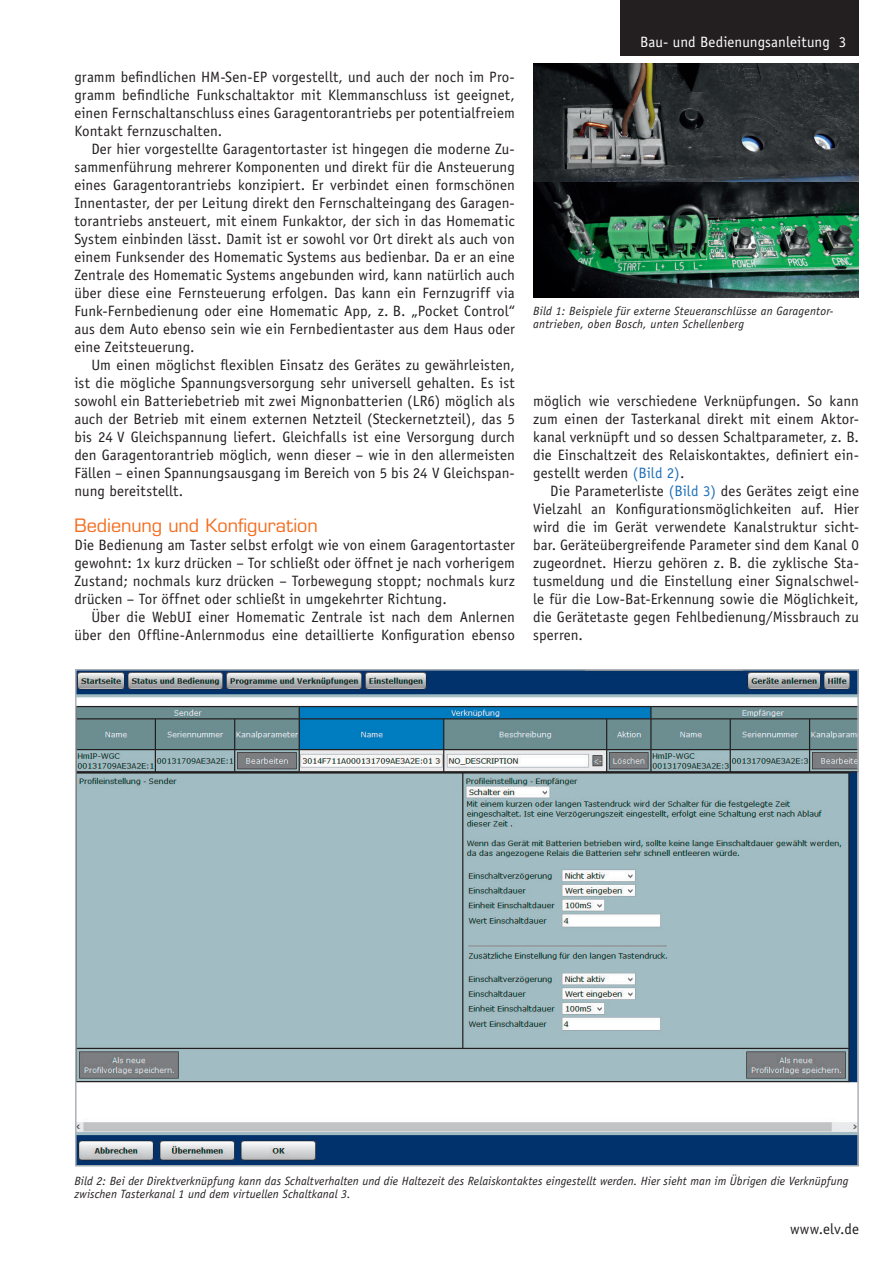
<style>
.page{position:relative;width:893px;height:1263px;background:#fff}
.page>*{position:absolute;margin:0;border:0;box-sizing:border-box;transform-origin:0 0}
.t1{font:18px "Eurostile";letter-spacing:-.005em;color:#f36e21}
.t2{font:15px/18px "Officina Sans";letter-spacing:.005em;color:#231f20;text-align:justify}
.t3{font:15px "Officina Sans";letter-spacing:.005em;color:#fff}
.t4{font:italic 12px/12.8px "Officina Sans";letter-spacing:.01em;color:#231f20}
.s1{color:#1f6fb8}
</style>
<div class="page">
<div style="left:621px;top:0;width:238px;height:55px;background:#231f20"></div>
<img style="left:533px;top:181px;width:326px;height:117px">
<img style="left:533px;top:64px;width:326px;height:117px">
<img style="left:78px;top:672px;width:778px;height:491px">
<p class="t2" style="left:74px;top:68px;width:442px">gramm befindlichen HM-Sen-EP vorgestellt, und auch der noch im Pro&shy;gramm befindliche Funkschaltaktor mit Klemmanschluss ist geeignet, einen Fernschaltanschluss eines Garagentorantriebs per potentialfreiem Kontakt fernzuschalten.</p>
<p class="t2" style="left:74px;top:140px;width:442px;text-indent:17px">Der hier vorgestellte Garagentortaster ist hingegen die moderne Zu&shy;sammenführung mehrerer Komponenten und direkt für die Ansteuerung eines Garagentorantriebs konzipiert. Er verbindet einen formschönen Innentaster, der per Leitung direkt den Fernschalteingang des Garagen&shy;torantriebs ansteuert, mit einem Funkaktor, der sich in das Homematic System einbinden lässt. Damit ist er sowohl vor Ort direkt als auch von einem Funksender des Homematic Systems aus bedienbar. Da er an eine Zentrale des Homematic Systems angebunden wird, kann natürlich auch über diese eine Fernsteuerung erfolgen. Das kann ein Fernzugriff via Funk-Fernbedienung oder eine Homematic App, z. B. „Pocket Control“ aus dem Auto ebenso sein wie ein Fernbedientaster aus dem Haus oder eine Zeitsteuerung.</p>
<p class="t2" style="left:74px;top:356px;width:442px;text-indent:17px">Um einen möglichst flexiblen Einsatz des Gerätes zu gewährleisten, ist die mögliche Spannungsversorgung sehr universell gehalten. Es ist sowohl ein Batteriebetrieb mit zwei Mignonbatterien (LR6) möglich als auch der Betrieb mit einem externen Netzteil (Steckernetzteil), das 5 bis 24 V Gleichspannung liefert. Gleichfalls ist eine Versorgung durch den Garagentorantrieb möglich, wenn dieser – wie in den allermeisten Fällen – einen Spannungsausgang im Bereich von 5 bis 24 V Gleichspan&shy;nung bereitstellt.</p>
<p class="t1" style="left:74px;top:514px;width:245px">Bedienung und Konfiguration</p>
<p class="t2" style="left:74px;top:536px;width:442px">Die Bedienung am Taster selbst erfolgt wie von einem Garagentortaster gewohnt: 1x kurz drücken – Tor schließt oder öffnet je nach vorherigem Zustand; nochmals kurz drücken – Torbewegung stoppt; nochmals kurz drücken – Tor öffnet oder schließt in umgekehrter Richtung.</p>
<p class="t2" style="left:74px;top:608px;width:442px;text-align:right">Über die WebUI einer Homematic Zentrale ist nach dem Anlernen über den Offline-Anlernmodus eine detaillierte Konfiguration ebenso</p>
<p class="t3" style="left:640px;top:33px;width:208px">Bau- und Bedienungsanleitung 3</p>
<p class="t4" style="left:533px;top:305px;width:302px">Bild 1: Beispiele für externe Steueranschlüsse an Garagentor&shy;antrieben, oben Bosch, unten Schellenberg</p>
<p class="t2" style="left:533px;top:392px;width:327px">möglich wie verschiedene Verknüpfungen. So kann zum einen der Tasterkanal direkt mit einem Aktor&shy;kanal verknüpft und so dessen Schaltparameter, z. B. die Einschaltzeit des Relaiskontaktes, definiert ein&shy;gestellt werden <span class="s1">(Bild 2)</span>.</p>
<p class="t2" style="left:533px;top:482px;width:327px;text-indent:17px">Die Parameterliste <span class="s1">(Bild 3)</span> des Gerätes zeigt eine Vielzahl an Konfigurationsmöglichkeiten auf. Hier wird die im Gerät verwendete Kanalstruktur sicht&shy;bar. Geräteübergreifende Parameter sind dem Kanal 0 zugeordnet. Hierzu gehören z. B. die zyklische Sta&shy;tusmeldung und die Einstellung einer Signalschwel&shy;le für die Low-Bat-Erkennung sowie die Möglichkeit, die Gerätetaste gegen Fehlbedienung/Missbrauch zu sperren.</p>
<p class="t4" style="left:74px;top:1175px;width:775px">Bild 2: Bei der Direktverknüpfung kann das Schaltverhalten und die Haltezeit des Relaiskontaktes eingestellt werden. Hier sieht man im Übrigen die Verknüpfung zwischen Tasterkanal 1 und dem virtuellen Schaltkanal 3.</p>
<p class="t2" style="left:790px;top:1220px;width:70px">www.elv.de</p>
</div>
